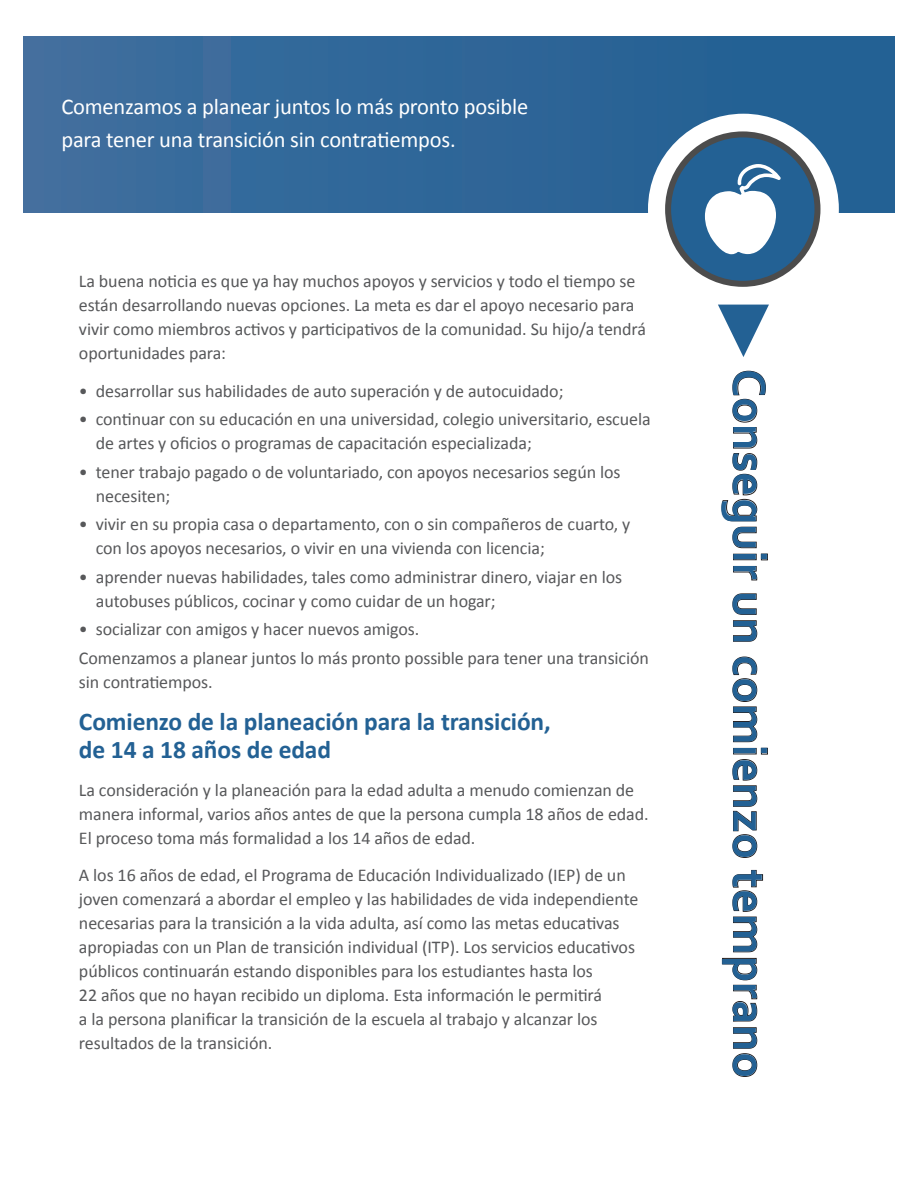
<style>
.page{position:relative;width:918px;height:1188px;background:#fff}
.page>*{position:absolute;margin:0;border:0;box-sizing:border-box;transform-origin:0 0}
.t1{font:700 48px "Corbel";letter-spacing:.01em;color:#236194}
.t2{font:700 25.5px/28.5px "Calibri";letter-spacing:-.005em;color:#236194}
.t3{font:22.5px/33px "Calibri";letter-spacing:-.01em;color:#fff}
.t4{font:18px/24px "Calibri";letter-spacing:-.005em;color:#57585a}
</style>
<div class="page">
<div style="left:23px;top:36px;width:872px;height:176px;background:linear-gradient(to right,#406e9e,#1f5f92)"></div>
<div style="left:648px;top:114px;width:191px;height:191px;background:#fff;border-radius:50%"></div>
<svg style="left:718px;top:305px;width:51px;height:52px"></svg>
<svg style="left:721px;top:370px;width:47px;height:211px"></svg>
<svg style="left:732px;top:593px;width:26px;height:49px"></svg>
<svg style="left:732px;top:656px;width:26px;height:86px"></svg>
<svg style="left:732px;top:748px;width:36px;height:110px"></svg>
<svg style="left:722px;top:870px;width:41px;height:207px"></svg>
<svg style="left:665px;top:131px;width:155px;height:156px"></svg>
<p class="t3" style="left:62px;top:90px;width:468px">Comenzamos a planear juntos lo más pronto posible para tener una transición sin contratiempos.</p>
<p class="t4" style="left:79px;top:269px;width:569px">La buena noticia es que ya hay muchos apoyos y servicios y todo el tiempo se están desarrollando nuevas opciones. La meta es dar el apoyo necesario para vivir como miembros activos y participativos de la comunidad. Su hijo/a tendrá oportunidades para:</p>
<p class="t4" style="left:79px;top:379px;width:486px">• desarrollar sus habilidades de auto superación y de autocuidado;</p>
<p class="t4" style="left:96px;top:407px;width:556px;text-indent:-17px">• continuar con su educación en una universidad, colegio universitario, escuela de artes y oficios o programas de capacitación especializada;</p>
<p class="t4" style="left:96px;top:460px;width:526px;text-indent:-17px">• tener trabajo pagado o de voluntariado, con apoyos necesarios según los necesiten;</p>
<p class="t4" style="left:96px;top:512px;width:536px;text-indent:-17px">• vivir en su propia casa o departamento, con o sin compañeros de cuarto, y con los apoyos necesarios, o vivir en una vivienda con licencia;</p>
<p class="t4" style="left:96px;top:565px;width:528px;text-indent:-17px">• aprender nuevas habilidades, tales como administrar dinero, viajar en los autobuses públicos, cocinar y como cuidar de un hogar;</p>
<p class="t4" style="left:79px;top:615px;width:572px;line-height:28.5px">• socializar con amigos y hacer nuevos amigos.<br>Comenzamos a planear juntos lo más pronto possible para tener una transición</p>
<p class="t4" style="left:79px;top:670px;width:135px">sin contratiempos.</p>
<h2 class="t2" style="left:79px;top:707px;width:473px">Comienzo de la planeación para la transición, de 14 a 18 años de edad</h2>
<p class="t4" style="left:79px;top:778px;width:571px">La consideración y la planeación para la edad adulta a menudo comienzan de manera informal, varios años antes de que la persona cumpla 18 años de edad.<br>El proceso toma más formalidad a los 14 años de edad.</p>
<p class="t4" style="left:79px;top:863px;width:561px">A los 16 años de edad, el Programa de Educación Individualizado (IEP) de un joven comenzará a abordar el empleo y las habilidades de vida independiente necesarias para la transición a la vida adulta, así como las metas educativas apropiadas con un Plan de transición individual (ITP). Los servicios educativos públicos continuarán estando disponibles para los estudiantes hasta los<br>22 años que no hayan recibido un diploma. Esta información le permitirá<br>a la persona planificar la transición de la escuela al trabajo y alcanzar los resultados de la transición.</p>
<h1 class="t1" style="left:779px;top:369px;width:711px;rotate:90deg">Conseguir un comienzo temprano</h1>
</div>
